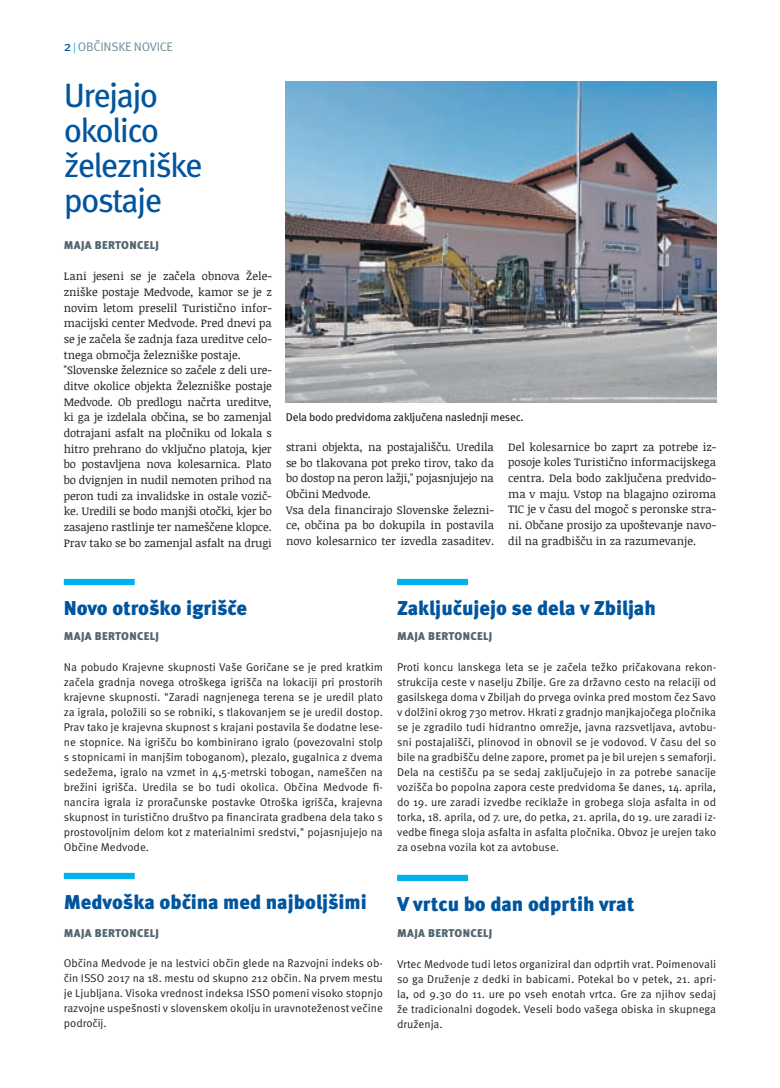
<style>
.page{position:relative;width:780px;height:1088px;background:#fff}
.page>*{position:absolute;margin:0;border:0;box-sizing:border-box;transform-origin:0 0}
.t1{font:33.75px/35px "Meta Pro";letter-spacing:-.05em;color:#01559e}
.t2{font:900 20px "Meta Pro";color:#01559e}
.t3{font:12.5px "Meta Pro";letter-spacing:-.02em;color:#738a95}
.t4{font:11.25px/15px "Meta Pro";color:#231f20;text-align:justify}
.t5{font:11.25px/15.6px "Noticia Text";letter-spacing:-.01em;color:#231f20}
.t6{font:900 11.25px "Meta Pro";letter-spacing:.03em;color:#53656e}
.t7{font:11.25px "Meta Pro";letter-spacing:-.02em;color:#231f20}
.s1{font-size:13.75px;color:#01559e}
.s2{font-size:11.25px;color:#00b1ed}
</style>
<div class="page">
<img style="left:286px;top:81px;width:430px;height:321px">
<div style="left:64px;top:579px;width:71px;height:6px;background:#00b1ed"></div>
<div style="left:397px;top:875px;width:71px;height:6px;background:#00b1ed"></div>
<div style="left:64px;top:873px;width:71px;height:6px;background:#00b1ed"></div>
<div style="left:397px;top:579px;width:71px;height:6px;background:#00b1ed"></div>
<p class="t3" style="left:64px;top:39px;width:111px"><span class="s1">2</span> <span class="s2">|</span> OBČINSKE NOVICE</p>
<h1 class="t1" style="left:64px;top:79px;width:140px">Urejajo okolico železniške postaje</h1>
<p class="t6" style="left:64px;top:238px;width:97px">MAJA BERTONCELJ</p>
<p class="t5" style="left:64px;top:268px;width:209px">Lani jeseni se je začela obnova Žele&shy;zniške postaje Medvode, kamor se je z novim letom preselil Turistično infor&shy;macijski center Medvode. Pred dnevi pa se je začela še zadnja faza ureditve celo&shy;tnega območja železniške postaje. "Slovenske železnice so začele z deli ure&shy;ditve okolice objekta Železniške postaje Medvode. Ob predlogu načrta ureditve, ki ga je izdelala občina, se bo zamenjal dotrajani asfalt na pločniku od lokala s hitro prehrano do vključno platoja, kjer bo postavljena nova kolesarnica. Plato bo dvignjen in nudil nemoten prihod na peron tudi za invalidske in ostale vozič&shy;ke. Uredili se bodo manjši otočki, kjer bo zasajeno rastlinje ter nameščene klopce.<br>Prav tako se bo zamenjal asfalt na drugi</p>
<p class="t7" style="left:286px;top:410px;width:239px">Dela bodo predvidoma zaključena naslednji mesec.</p>
<p class="t5" style="left:286px;top:439px;width:209px">strani objekta, na postajališču. Uredila se bo tlakovana pot preko tirov, tako da bo dostop na peron lažji," pojasnjujejo na Občini Medvode.<br>Vsa dela financirajo Slovenske železni&shy;ce, občina pa bo dokupila in postavila novo kolesarnico ter izvedla zasaditev.</p>
<p class="t5" style="left:508px;top:439px;width:209px;text-align:justify">Del kolesarnice bo zaprt za potrebe iz&shy;posoje koles Turistično informacijskega centra. Dela bodo zaključena predvido&shy;ma v maju. Vstop na blagajno oziroma TIC je v času del mogoč s peronske stra&shy;ni. Občane prosijo za upoštevanje navo&shy;dil na gradbišču in za razumevanje.</p>
<h2 class="t2" style="left:64px;top:595px;width:185px">Novo otroško igrišče</h2>
<h2 class="t2" style="left:397px;top:595px;width:260px">Zaključujejo se dela v Zbiljah</h2>
<p class="t6" style="left:64px;top:629px;width:97px">MAJA BERTONCELJ</p>
<p class="t4" style="left:64px;top:660px;width:321px">Na pobudo Krajevne skupnosti Vaše Goričane se je pred kratkim začela gradnja novega otroškega igrišča na lokaciji pri prostorih krajevne skupnosti. "Zaradi nagnjenega terena se je uredil plato za igrala, položili so se robniki, s tlakovanjem se je uredil dostop.<br>Prav tako je krajevna skupnost s krajani postavila še dodatne lese&shy;ne stopnice. Na igrišču bo kombinirano igralo (povezovalni stolp s stopnicami in manjšim toboganom), plezalo, gugalnica z dvema sedežema, igralo na vzmet in 4,5-metrski tobogan, nameščen na brežini igrišča. Uredila se bo tudi okolica. Občina Medvode fi&shy;nancira igrala iz proračunske postavke Otroška igrišča, krajevna skupnost in turistično društvo pa financirata gradbena dela tako s prostovoljnim delom kot z materialnimi sredstvi," pojasnjujejo na Občine Medvode.</p>
<p class="t6" style="left:397px;top:629px;width:97px">MAJA BERTONCELJ</p>
<p class="t4" style="left:397px;top:660px;width:320px">Proti koncu lanskega leta se je začela težko pričakovana rekon&shy;strukcija ceste v naselju Zbilje. Gre za državno cesto na relaciji od gasilskega doma v Zbiljah do prvega ovinka pred mostom čez Savo v dolžini okrog 730 metrov. Hkrati z gradnjo manjkajočega pločnika se je zgradilo tudi hidrantno omrežje, javna razsvetljava, avtobu&shy;sni postajališči, plinovod in obnovil se je vodovod. V času del so bile na gradbišču delne zapore, promet pa je bil urejen s semaforji.<br>Dela na cestišču pa se sedaj zaključujejo in za potrebe sanacije vozišča bo popolna zapora ceste predvidoma še danes, 14. aprila, do 19. ure zaradi izvedbe reciklaže in grobega sloja asfalta in od torka, 18. aprila, od 7. ure, do petka, 21. aprila, do 19. ure zaradi iz&shy;vedbe finega sloja asfalta in asfalta pločnika. Obvoz je urejen tako za osebna vozila kot za avtobuse.</p>
<h2 class="t2" style="left:64px;top:889px;width:305px">Medvoška občina med najboljšimi</h2>
<p class="t6" style="left:64px;top:925px;width:97px">MAJA BERTONCELJ</p>
<p class="t4" style="left:64px;top:956px;width:320px">Občina Medvode je na lestvici občin glede na Razvojni indeks ob&shy;čin ISSO 2017 na 18. mestu od skupno 212 občin. Na prvem mestu je Ljubljana. Visoka vrednost indeksa ISSO pomeni visoko stopnjo razvojne uspešnosti v slovenskem okolju in uravnoteženost večine področij.</p>
<h2 class="t2" style="left:397px;top:891px;width:239px">V vrtcu bo dan odprtih vrat</h2>
<p class="t6" style="left:397px;top:926px;width:97px">MAJA BERTONCELJ</p>
<p class="t4" style="left:397px;top:956px;width:320px">Vrtec Medvode tudi letos organiziral dan odprtih vrat. Poimenovali so ga Druženje z dedki in babicami. Potekal bo v petek, 21. apri&shy;la, od 9.30 do 11. ure po vseh enotah vrtca. Gre za njihov sedaj že tradicionalni dogodek. Veseli bodo vašega obiska in skupnega druženja.</p>
</div>
